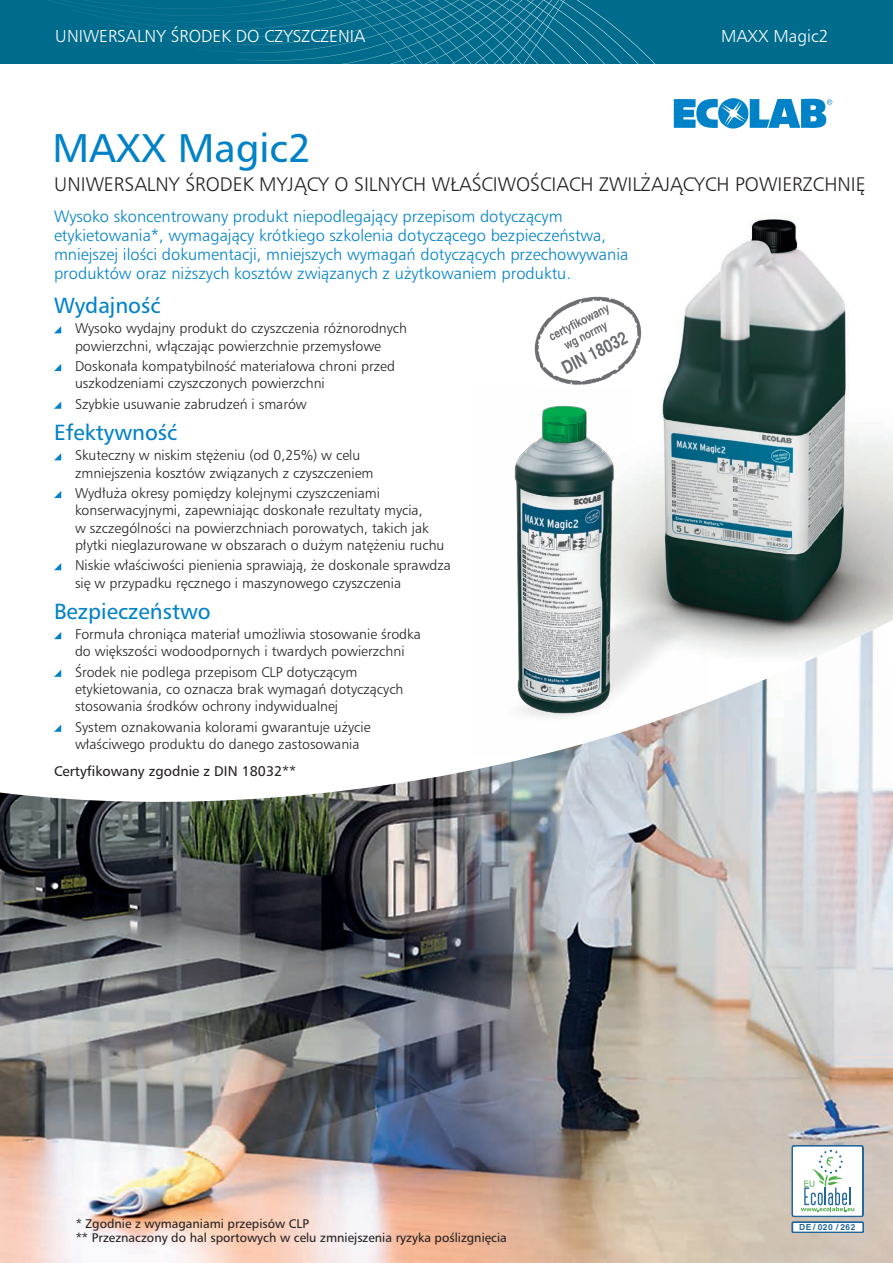
<style>
.page{position:relative;width:893px;height:1263px;background:#fff}
.page>*{position:absolute;margin:0;border:0;box-sizing:border-box;transform-origin:0 0}
.t1{font:38.4px "Humnst 777 PL";color:#0082c8}
.t2{font:21px "Humnst 777 PL";color:#0082c8}
.t3{font:18.75px "Humnst 777 Lt PL";color:#231f20}
.t4{font:16.5px "Humnst 777 Lt PL";color:#fff}
.t5{font:15.75px/18.9px "Humnst 777 Lt PL";color:#0082c8}
.t6{font:13.5px/17.2px "Humnst 777 Lt PL";color:#231f20}
.t7{font:13.5px "Humnst 777 PL";color:#231f20}
.t8{font:12px/14.4px "Humnst 777 PL";color:#231f20}
.t9{font:700 8.4px "Helvetica";letter-spacing:.05em;color:#22689e}
</style>
<div class="page">
<img style="left:668px;top:219px;width:225px;height:401px">
<img style="left:0;top:620px;width:893px;height:643px">
<div style="left:0;top:0;width:893px;height:64px;background:#006c8d"></div>
<svg style="left:48px;top:0;width:60px;height:18px"></svg>
<img style="left:272px;top:53px;width:97px;height:11px">
<img style="left:369px;top:0;width:131px;height:64px">
<img style="left:198px;top:0;width:287px;height:53px">
<img style="left:115px;top:0;width:333px;height:38px">
<img style="left:108px;top:0;width:296px;height:23px">
<img style="left:500px;top:0;width:155px;height:64px">
<svg style="left:674px;top:98px;width:158px;height:31px"></svg>
<svg style="left:54px;top:326px;width:7px;height:7px"></svg>
<svg style="left:54px;top:364px;width:7px;height:7px"></svg>
<svg style="left:54px;top:402px;width:7px;height:7px"></svg>
<svg style="left:54px;top:453px;width:7px;height:7px"></svg>
<svg style="left:54px;top:491px;width:7px;height:7px"></svg>
<svg style="left:54px;top:563px;width:7px;height:7px"></svg>
<svg style="left:54px;top:632px;width:7px;height:7px"></svg>
<svg style="left:54px;top:670px;width:7px;height:7px"></svg>
<svg style="left:54px;top:724px;width:7px;height:8px"></svg>
<img style="left:471px;top:385px;width:283px;height:371px">
<svg style="left:792px;top:1145px;width:72px;height:73px"></svg>
<div style="left:792px;top:1222px;width:71px;height:10px;background:#fff"></div>
<div style="left:792px;top:1221px;width:72px;height:12px;border:2px solid #22689e"></div>
<img style="left:532px;top:296px;width:112px;height:92px">
<p class="t4" style="left:55px;top:25px;width:312px">UNIWERSALNY ŚRODEK DO CZYSZCZENIA</p>
<p class="t4" style="left:721px;top:25px;width:109px">MAXX Magic2</p>
<h1 class="t1" style="left:53px;top:123px;width:260px">MAXX Magic2</h1>
<h3 class="t3" style="left:54px;top:172px;width:813px">UNIWERSALNY ŚRODEK MYJĄCY O SILNYCH WŁAŚCIWOŚCIACH ZWILŻAJĄCYCH POWIERZCHNIĘ</h3>
<p class="t5" style="left:54px;top:207px;width:576px">Wysoko skoncentrowany produkt niepodlegający przepisom dotyczącym etykietowania*, wymagający krótkiego szkolenia dotyczącego bezpieczeństwa, mniejszej ilości dokumentacji, mniejszych wymagań dotyczących przechowywania produktów oraz niższych kosztów związanych z użytkowaniem produktu.</p>
<h2 class="t2" style="left:54px;top:292px;width:108px">Wydajność</h2>
<p class="t6" style="left:75px;top:320px;width:334px">Wysoko wydajny produkt do czyszczenia różnorodnych powierzchni, włączając powierzchnie przemysłowe</p>
<p class="t6" style="left:75px;top:357px;width:322px">Doskonała kompatybilność materiałowa chroni przed uszkodzeniami czyszczonych powierzchni</p>
<p class="t6" style="left:75px;top:395px;width:233px">Szybkie usuwanie zabrudzeń i smarów</p>
<h2 class="t2" style="left:54px;top:419px;width:125px">Efektywność</h2>
<p class="t6" style="left:75px;top:447px;width:300px">Skuteczny w niskim stężeniu (od 0,25%) w celu zmniejszenia kosztów związanych z czyszczeniem</p>
<p class="t6" style="left:75px;top:484px;width:371px">Wydłuża okresy pomiędzy kolejnymi czyszczeniami konserwacyjnymi, zapewniając doskonałe rezultaty mycia,<br>w szczególności na powierzchniach porowatych, takich jak płytki nieglazurowane w obszarach o dużym natężeniu ruchu</p>
<p class="t6" style="left:75px;top:556px;width:378px">Niskie właściwości pienienia sprawiają, że doskonale sprawdza się w przypadku ręcznego i maszynowego czyszczenia</p>
<h2 class="t2" style="left:54px;top:597px;width:158px">Bezpieczeństwo</h2>
<p class="t6" style="left:75px;top:625px;width:347px">Formuła chroniąca materiał umożliwia stosowanie środka do większości wodoodpornych i twardych powierzchni</p>
<p class="t6" style="left:75px;top:663px;width:330px">Środek nie podlega przepisom CLP dotyczącym etykietowania, co oznacza brak wymagań dotyczących stosowania środków ochrony indywidualnej</p>
<p class="t6" style="left:75px;top:718px;width:297px">System oznakowania kolorami gwarantuje użycie właściwego produktu do danego zastosowania</p>
<p class="t7" style="left:54px;top:762px;width:244px">Certyfikowany zgodnie z DIN 18032**</p>
<p class="t8" style="left:76px;top:1216px;width:433px">* Zgodnie z wymaganiami przepisów CLP<br>** Przeznaczony do hal sportowych w celu zmniejszenia ryzyka poślizgnięcia</p>
<p class="t9" style="left:799px;top:1222px;width:58px">DE / 020 / 262</p>
</div>
